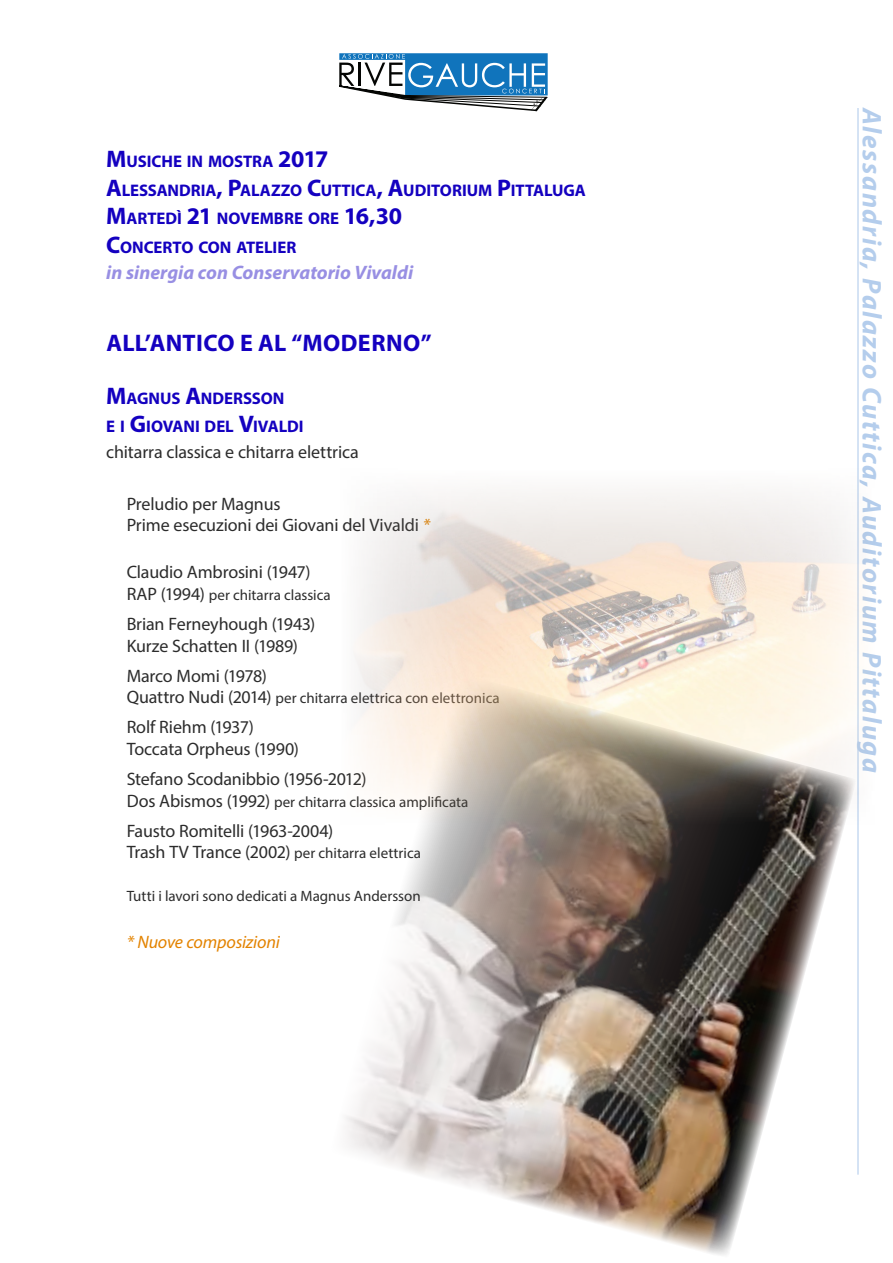
<style>
.page{position:relative;width:893px;height:1263px;background:#fff}
.page>*{position:absolute;margin:0;border:0;box-sizing:border-box;transform-origin:0 0}
.t1{font:italic 700 27px "Myriad Pro";letter-spacing:.06em;color:#b4cdec}
.Titolino{font:700 24px "Myriad Pro";letter-spacing:.015em;color:#1400c0}
.LuogoDataInterpreti{font:italic 700 19.5px "Myriad Pro";color:#988fe3}
.Programma{font:18px/21.6px "Myriad Pro";letter-spacing:-.01em;color:#2c2c2c}
.DettaglioEsecutori{font:18px "Myriad Pro";letter-spacing:-.01em;color:#2c2c2c}
.Programma-2{font:italic 18px "Myriad Pro";letter-spacing:-.01em;color:#e38300}
.LuogoDataInterpreti-2{font:700 16.8px/28.8px "Myriad Pro";letter-spacing:-.005em;color:#1400c0}
.Programma-3{font:15px "Myriad Pro";color:#2c2c2c}
.s1{font-size:24px}
.s2{font-style:italic;color:#e38300}
.s3{font-size:18px}
</style>
<div class="page">
<svg style="left:339px;top:53px;width:209px;height:59px"></svg>
<hr style="left:857px;top:108px;width:1px;height:1067px;background:#b4cdec">
<img style="left:328px;top:825px;width:516px;height:430px">
<img style="left:354px;top:469px;width:506px;height:356px">
<p class="LuogoDataInterpreti-2" style="left:106px;top:146px;width:481px"><span class="s1">M</span>USICHE IN MOSTRA <span class="s1">2017<br>A</span>LESSANDRIA<span class="s1">, P</span>ALAZZO <span class="s1">C</span>UTTICA<span class="s1">, A</span>UDITORIUM <span class="s1">P</span>ITTALUGA<br><span class="s1">M</span>ARTEDÌ <span class="s1">21</span> NOVEMBRE ORE <span class="s1">16,30<br>C</span>ONCERTO CON ATELIER</p>
<p class="LuogoDataInterpreti" style="left:106px;top:259px;width:308px">in sinergia con Conservatorio Vivaldi</p>
<p class="Titolino" style="left:107px;top:328px;width:327px">ALL’ANTICO E AL “MODERNO”</p>
<p class="LuogoDataInterpreti-2" style="left:106px;top:383px;width:199px"><span class="s1">M</span>AGNUS <span class="s1">A</span>NDERSSON<br>E I <span class="s1">G</span>IOVANI DEL <span class="s1">V</span>IVALDI</p>
<p class="DettaglioEsecutori" style="left:106px;top:441px;width:254px">chitarra classica e chitarra elettrica</p>
<p class="Programma" style="left:127px;top:492px;width:305px">Preludio per Magnus<br>Prime esecuzioni dei Giovani del Vivaldi <span class="s2">*</span></p>
<p class="Programma" style="left:127px;top:561px;width:185px">Claudio Ambrosini (1947)</p>
<p class="Programma-3" style="left:127px;top:586px;width:206px"><span class="s3">RAP (1994)</span> per chitarra classica</p>
<p class="Programma" style="left:127px;top:613px;width:190px">Brian Ferneyhough (1943)<br>Kurze Schatten II (1989)</p>
<p class="Programma" style="left:127px;top:664px;width:142px">Marco Momi (1978)</p>
<p class="Programma-3" style="left:127px;top:689px;width:374px"><span class="s3">Quattro Nudi (2014)</span> per chitarra elettrica con elettronica</p>
<p class="Programma" style="left:127px;top:716px;width:174px">Rolf Riehm (1937)<br>Toccata Orpheus (1990)</p>
<p class="Programma" style="left:127px;top:768px;width:241px">Stefano Scodanibbio (1956-2012)</p>
<p class="Programma-3" style="left:127px;top:792px;width:343px"><span class="s3">Dos Abismos (1992)</span> per chitarra classica amplificata</p>
<p class="Programma" style="left:127px;top:820px;width:208px">Fausto Romitelli (1963-2004)</p>
<p class="Programma-3" style="left:127px;top:844px;width:296px"><span class="s3">Trash TV Trance (2002)</span> per chitarra elettrica</p>
<p class="Programma-3" style="left:127px;top:887px;width:296px">Tutti i lavori sono dedicati a Magnus Andersson</p>
<p class="Programma-2" style="left:127px;top:931px;width:155px">* Nuove composizioni</p>
<p class="t1" style="left:889px;top:108px;width:666px;rotate:90deg">Alessandria, Palazzo Cuttica, Auditorium Pittaluga</p>
</div>
